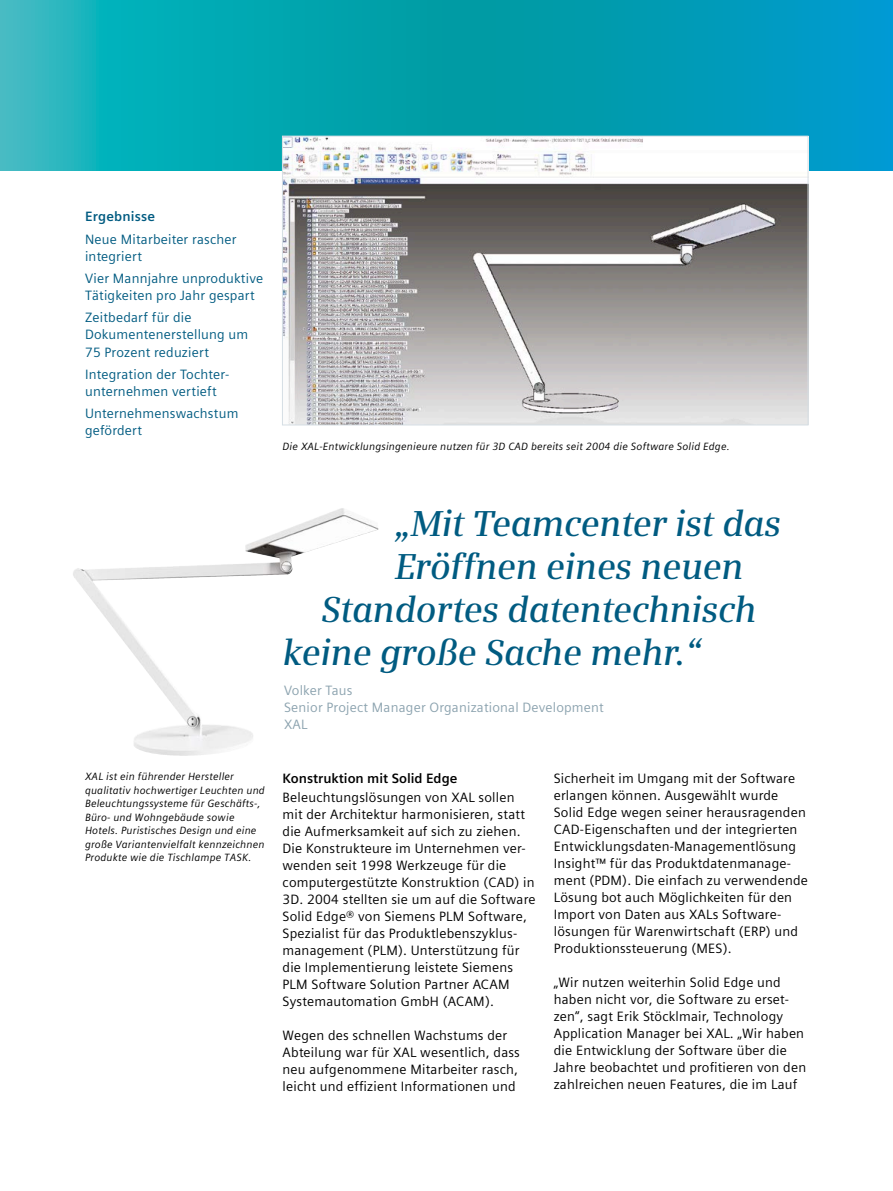
<style>
.page{position:relative;width:893px;height:1191px;background:#fff}
.page>*{position:absolute;margin:0;border:0;box-sizing:border-box;transform-origin:0 0}
.t1{font:italic 600 36px "Siemens Serif";letter-spacing:-.01em;color:#005b81}
.t2{font:13.5px/17px "Siemens Sans Global";letter-spacing:.015em;color:#000}
.t3{font:13.5px/17px "Siemens Sans Global";letter-spacing:.015em;color:#005b81}
.t4{font:13.5px/17px "Siemens Sans Global";letter-spacing:.015em;color:#8ca3af}
.t5{font:700 13.5px "Siemens Sans Global";color:#000}
.t6{font:700 13.5px "Siemens Sans Global";letter-spacing:.015em;color:#005b81}
.t7{font:italic 10.5px/13.5px "Siemens Sans Global";letter-spacing:.015em;color:#000}
</style>
<div class="page">
<svg style="left:0;top:0;width:893px;height:170px;background:#06a3b6"></svg>
<img style="left:284px;top:138px;width:522px;height:285px">
<div style="left:282px;top:136px;width:526px;height:289px;border:1px solid #d5dee4"></div>
<img style="left:73px;top:508px;width:268px;height:98px">
<p class="t6" style="left:85px;top:209px;width:72px">Ergebnisse</p>
<p class="t3" style="left:85px;top:231px;width:153px">Neue Mitarbeiter rascher integriert</p>
<p class="t3" style="left:85px;top:270px;width:180px">Vier Mannjahre unproduktive<br>Tätigkeiten pro Jahr gespart</p>
<p class="t3" style="left:85px;top:310px;width:165px">Zeitbedarf für die<br>Dokumentenerstellung um<br>75 Prozent reduziert</p>
<p class="t3" style="left:85px;top:366px;width:146px">Integration der Tochter&shy;unternehmen vertieft</p>
<p class="t3" style="left:85px;top:406px;width:155px">Unternehmenswachstum gefördert</p>
<p class="t7" style="left:283px;top:439px;width:449px">Die XAL-Entwicklungsingenieure nutzen für 3D CAD bereits seit 2004 die Software Solid Edge.</p>
<p class="t7" style="left:85px;top:770px;width:181px">XAL ist ein führender Hersteller qualitativ hochwertiger Leuchten und Beleuchtungssysteme für Geschäfts-, Büro- und Wohngebäude sowie Hotels. Puristisches Design und eine große Variantenvielfalt kennzeichnen Produkte wie die Tischlampe TASK.</p>
<h1 class="t1" style="left:395px;top:502px;width:388px">„Mit Teamcenter ist das</h1>
<h1 class="t1" style="left:395px;top:545px;width:350px">Eröffnen eines neuen</h1>
<h1 class="t1" style="left:322px;top:588px;width:436px">Standortes datentechnisch</h1>
<h1 class="t1" style="left:283px;top:632px;width:420px">keine große Sache mehr.“</h1>
<p class="t4" style="left:284px;top:682px;width:321px">Volker Taus<br>Senior Project Manager Organizational Development<br>XAL</p>
<p class="t5" style="left:283px;top:770px;width:176px">Konstruktion mit Solid Edge</p>
<p class="t2" style="left:283px;top:789px;width:254px">Beleuchtungslösungen von XAL sollen mit der Architektur harmonisieren, statt die Aufmerksamkeit auf sich zu ziehen.<br>Die Konstrukteure im Unternehmen ver&shy;wenden seit 1998 Werkzeuge für die computergestützte Konstruktion (CAD) in 3D. 2004 stellten sie um auf die Software Solid Edge® von Siemens PLM Software, Spezialist für das Produktlebenszyklus&shy;management (PLM). Unterstützung für die Implementierung leistete Siemens PLM Software Solution Partner ACAM Systemautomation GmbH (ACAM).</p>
<p class="t2" style="left:283px;top:1027px;width:239px">Wegen des schnellen Wachstums der Abteilung war für XAL wesentlich, dass neu aufgenommene Mitarbeiter rasch, leicht und effizient Informationen und</p>
<p class="t2" style="left:554px;top:770px;width:256px">Sicherheit im Umgang mit der Software erlangen können. Ausgewählt wurde Solid Edge wegen seiner herausragenden CAD-Eigenschaften und der integrierten Entwicklungsdaten-Managementlösung Insight™ für das Produktdatenmanage&shy;ment (PDM). Die einfach zu verwendende Lösung bot auch Möglichkeiten für den Import von Daten aus XALs Software&shy;lösungen für Warenwirtschaft (ERP) und Produktionssteuerung (MES).</p>
<p class="t2" style="left:554px;top:974px;width:254px">„Wir nutzen weiterhin Solid Edge und haben nicht vor, die Software zu erset&shy;zen“, sagt Erik Stöcklmair, Technology Application Manager bei XAL. „Wir haben die Entwicklung der Software über die Jahre beobachtet und profitieren von den zahlreichen neuen Features, die im Lauf</p>
</div>
